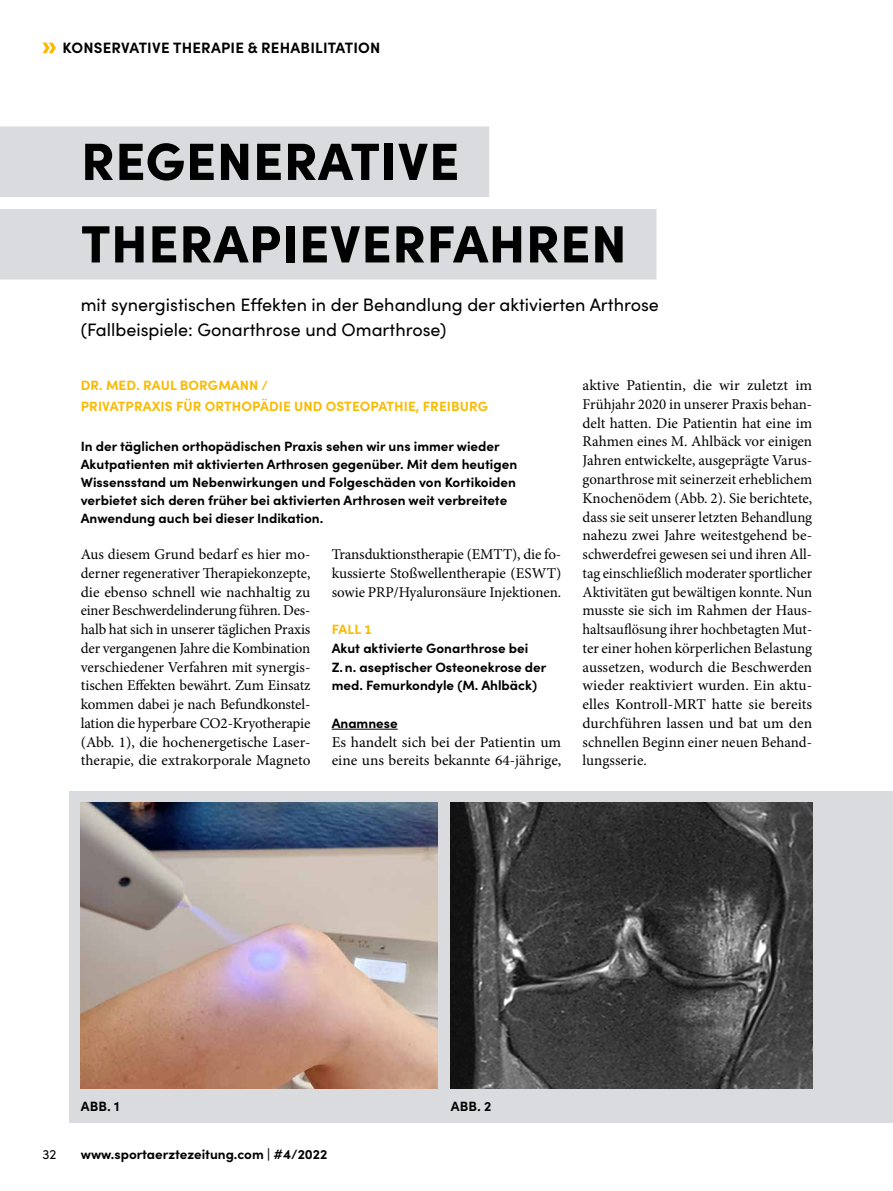
<style>
.page{position:relative;width:893px;height:1191px;background:#fff}
.page>*{position:absolute;margin:0;border:0;box-sizing:border-box;transform-origin:0 0}
.t1{font:900 52.5px/82.5px "Sofia Pro";letter-spacing:.01em;color:#000}
.t2{font:18px/25.5px "Sofia Pro";color:#000}
.t3{font:15px/18.8px "Minion Pro";color:#000;text-align:justify}
.t4{font:700 15px "Sofia Pro";letter-spacing:.015em;color:#000}
.t5{font:700 13.5px/18px "Sofia Pro";color:#000}
.t6{font:700 13.5px/21px "Sofia Pro";letter-spacing:.01em;color:#fbba00}
.t7{font:13.5px "Sofia Pro";color:#000}
</style>
<div class="page">
<svg style="left:43px;top:43px;width:13px;height:10px"></svg>
<div style="left:69px;top:791px;width:824px;height:332px;background:#dadbde"></div>
<div style="left:0;top:126px;width:489px;height:71px;background:#dadbde"></div>
<div style="left:0;top:209px;width:656px;height:70px;background:#dadbde"></div>
<img style="left:81px;top:803px;width:357px;height:286px">
<img style="left:451px;top:803px;width:361px;height:286px">
<hr style="left:332px;top:729px;width:66px;height:1px;background:#000">
<p class="t4" style="left:63px;top:36px;width:319px">KONSERVATIVE THERAPIE &amp; REHABILITATION</p>
<h1 class="t1" style="left:81px;top:115px;width:547px">REGENERATIVE<br>THERAPIEVERFAHREN</h1>
<p class="t2" style="left:81px;top:290px;width:580px">mit synergistischen Effekten in der Behandlung der aktivierten Arthrose (Fallbeispiele: Gonarthrose und Omarthrose)</p>
<p class="t6" style="left:81px;top:374px;width:409px">DR. MED. RAUL BORGMANN /<br>PRIVATPRAXIS FÜR ORTHOPÄDIE UND OSTEOPATHIE, FREIBURG</p>
<p class="t5" style="left:81px;top:436px;width:438px">In der täglichen orthopädischen Praxis sehen wir uns immer wieder Akutpatienten mit aktivierten Arthrosen gegenüber. Mit dem heutigen Wissensstand um Nebenwirkungen und Folgeschäden von Kortikoiden verbietet sich deren früher bei aktivierten Arthrosen weit verbreitete Anwendung auch bei dieser Indikation.</p>
<p class="t3" style="left:81px;top:545px;width:231px">Aus diesem Grund bedarf es hier mo&shy;derner regenerativer Therapiekonzepte, die ebenso schnell wie nachhaltig zu einer Beschwerdelinderung führen. Des&shy;halb hat sich in unserer täglichen Praxis der vergangenen Jahre die Kombination verschiedener Verfahren mit synergis&shy;tischen Effekten bewährt. Zum Einsatz kommen dabei je nach Befundkonstel&shy;lation die hyperbare CO2-Kryotherapie (Abb. 1), die hochenergetische Laser&shy;therapie, die extrakorporale Magneto</p>
<p class="t3" style="left:332px;top:545px;width:231px">Transduktionstherapie (EMTT), die fo&shy;kussierte Stoßwellentherapie (ESWT) sowie PRP/Hyaluronsäure Injektionen.</p>
<p class="t6" style="left:332px;top:617px;width:42px">FALL 1</p>
<p class="t5" style="left:332px;top:637px;width:216px;line-height:18.8px">Akut aktivierte Gonarthrose bei<br>Z.n. aseptischer Osteonekrose der med. Femurkondyle (M. Ahlbäck)</p>
<p class="t5" style="left:332px;top:713px;width:68px">Anamnese</p>
<p class="t3" style="left:332px;top:732px;width:231px">Es handelt sich bei der Patientin um eine uns bereits bekannte 64-jährige,</p>
<p class="t3" style="left:583px;top:376px;width:231px">aktive Patientin, die wir zuletzt im Frühjahr 2020 in unserer Praxis behan&shy;delt hatten. Die Patientin hat eine im Rahmen eines M. Ahlbäck vor einigen Jahren entwickelte, ausgeprägte Varus&shy;gonarthrose mit seinerzeit erheblichem Knochenödem (Abb. 2). Sie berichtete, dass sie seit unserer letzten Behandlung nahezu zwei Jahre weitestgehend be&shy;schwerdefrei gewesen sei und ihren All&shy;tag einschließlich moderater sportlicher Aktivitäten gut bewältigen konnte. Nun musste sie sich im Rahmen der Haus&shy;haltsauflösung ihrer hochbetagten Mut&shy;ter einer hohen körperlichen Belastung aussetzen, wodurch die Beschwerden wieder reaktiviert wurden. Ein aktu&shy;elles Kontroll-MRT hatte sie bereits durchführen lassen und bat um den schnellen Beginn einer neuen Behand&shy;lungsserie.</p>
<p class="t5" style="left:81px;top:1096px;width:40px">ABB. 1</p>
<p class="t5" style="left:451px;top:1096px;width:42px">ABB. 2</p>
<p class="t7" style="left:43px;top:1144px;width:16px">32</p>
<p class="t5" style="left:81px;top:1144px;width:248px">www.sportaerztezeitung.com | #4/2022</p>
</div>
